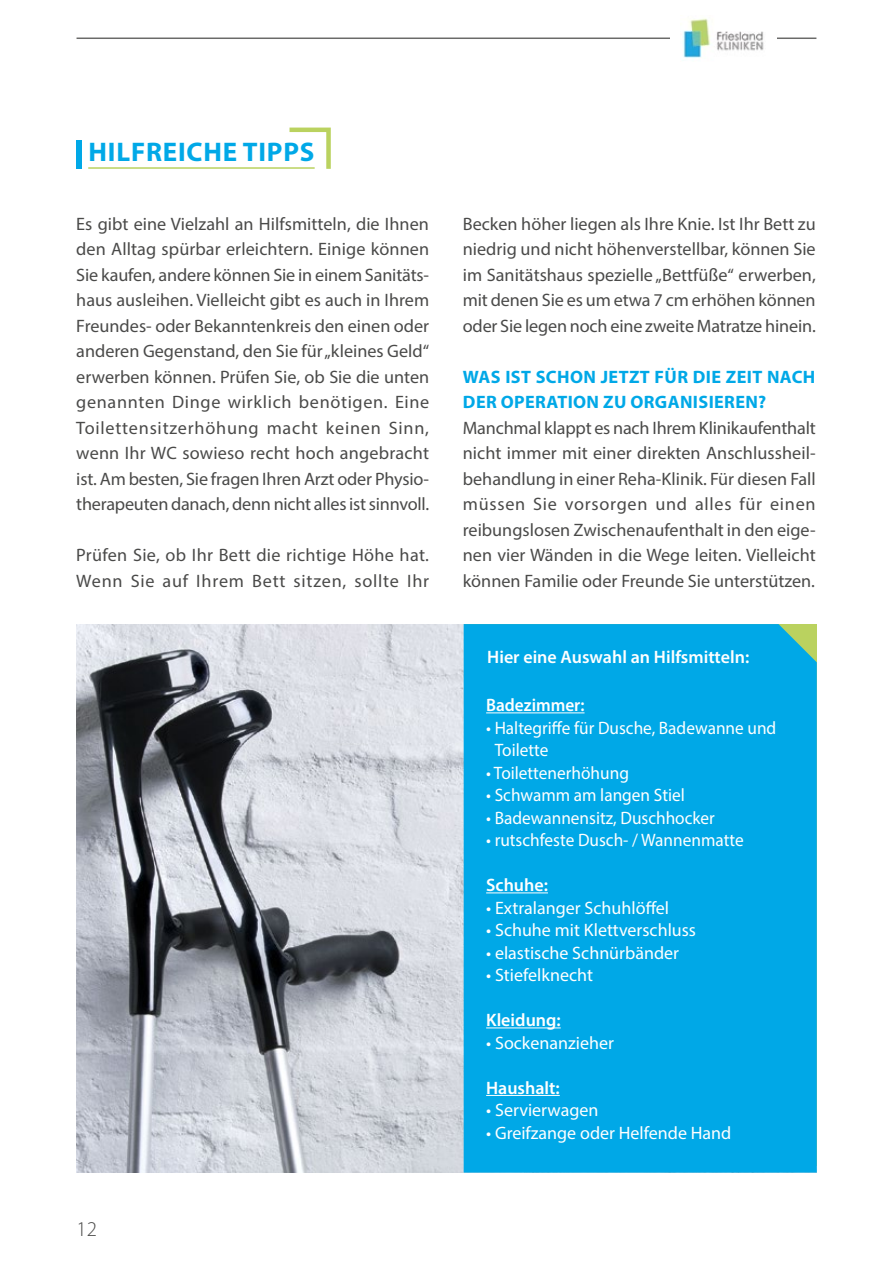
<style>
.page{position:relative;width:893px;height:1263px;background:#fff}
.page>*{position:absolute;margin:0;border:0;box-sizing:border-box;transform-origin:0 0}
.t1{font:700 27px "Myriad Pro";letter-spacing:.03em;color:#00a8e7}
.t2{font:300 21px "Myriad Pro";color:#4a4a49}
.t3{font:18px/25.5px "Myriad Pro";color:#4a4a49;text-align:justify}
.t4{font:18px "Myriad Pro";color:#fff}
.t5{font:18px/22.5px "Myriad Pro";color:#fff;scale:.96 1}
.t6{font:18px/25.5px "Myriad Pro";letter-spacing:.02em;color:#4a4a49}
.t7{font:700 18px/25.5px "Myriad Pro";letter-spacing:.02em;color:#00a8e7}
.t8{font:600 18px "Myriad Pro";color:#fff}
.t9{font:600 18px "Myriad Pro";color:#fff;scale:.96 1}
</style>
<div class="page">
<hr style="left:77px;top:38px;width:739px;height:1px;background:#6a6a69">
<div style="left:671px;top:11px;width:106px;height:56px;background:#fff"></div>
<img style="left:682px;top:18px;width:82px;height:40px">
<img style="left:77px;top:624px;width:387px;height:548px">
<div style="left:464px;top:624px;width:353px;height:548px;background:#00a8e7"></div>
<div style="left:476px;top:624px;width:310px;height:87px;background:#00a8e7"></div>
<hr style="left:486px;top:712px;width:98px;height:1px;background:#fff">
<hr style="left:486px;top:892px;width:62px;height:1px;background:#fff">
<hr style="left:486px;top:1027px;width:75px;height:1px;background:#fff">
<hr style="left:486px;top:1095px;width:74px;height:1px;background:#fff">
<svg style="left:289px;top:127px;width:42px;height:42px"></svg>
<hr style="left:88px;top:167px;width:227px;height:2px;background:#bad25f">
<div style="left:76px;top:141px;width:6px;height:28px;background:#00a8e7"></div>
<h1 class="t1" style="left:88px;top:134px;width:227px">HILFREICHE TIPPS</h1>
<p class="t3" style="left:76px;top:210px;width:355px">Es gibt eine Vielzahl an Hilfsmitteln, die Ihnen den Alltag spürbar erleichtern. Einige können Sie kaufen, andere können Sie in einem Sanitäts&shy;haus ausleihen. Vielleicht gibt es auch in Ihrem Freundes- oder Bekanntenkreis den einen oder anderen Gegenstand, den Sie für „kleines Geld“ erwerben können. Prüfen Sie, ob Sie die unten genannten Dinge wirklich benötigen. Eine Toilettensitzerhöhung macht keinen Sinn, wenn Ihr WC sowieso recht hoch angebracht ist. Am besten, Sie fragen Ihren Arzt oder Physio&shy;therapeuten danach, denn nicht alles ist sinnvoll.</p>
<p class="t6" style="left:76px;top:542px;width:354px">Prüfen Sie, ob Ihr Bett die richtige Höhe hat.<br>Wenn Sie auf Ihrem Bett sitzen, sollte Ihr</p>
<p class="t2" style="left:77px;top:1216px;width:22px">12</p>
<p class="t3" style="left:463px;top:210px;width:354px">Becken höher liegen als Ihre Knie. Ist Ihr Bett zu niedrig und nicht höhenverstellbar, können Sie im Sanitätshaus spezielle „Bettfüße“ erwerben, mit denen Sie es um etwa 7 cm erhöhen können oder Sie legen noch eine zweite Matratze hinein.</p>
<p class="t7" style="left:463px;top:363px;width:354px">WAS IST SCHON JETZT FÜR DIE ZEIT NACH<br>DER OPERATION ZU ORGANISIEREN?</p>
<p class="t3" style="left:463px;top:415px;width:354px">Manchmal klappt es nach Ihrem Klinikaufenthalt nicht immer mit einer direkten Anschlussheil&shy;behandlung in einer Reha-Klinik. Für diesen Fall müssen Sie vorsorgen und alles für einen reibungslosen Zwischenaufenthalt in den eige&shy;nen vier Wänden in die Wege leiten. Vielleicht können Familie oder Freunde Sie unterstützen.</p>
<p class="t8" style="left:487px;top:646px;width:264px">Hier eine Auswahl an Hilfsmitteln:</p>
<p class="t9" style="left:486px;top:694px;width:104px">Badezimmer:</p>
<p class="t5" style="left:495px;top:716px;width:295px;text-indent:-9px">• Haltegriffe für Dusche, Badewanne und<br>Toilette</p>
<p class="t5" style="left:486px;top:761px;width:150px">• Toilettenerhöhung</p>
<p class="t5" style="left:486px;top:783px;width:208px">• Schwamm am langen Stiel</p>
<p class="t5" style="left:486px;top:806px;width:240px">• Badewannensitz, Duschhocker</p>
<p class="t5" style="left:486px;top:828px;width:270px">• rutschfeste Dusch- / Wannenmatte</p>
<p class="t8" style="left:486px;top:874px;width:63px">Schuhe:</p>
<p class="t4" style="left:486px;top:896px;width:185px">• Extralanger Schuhlöffel</p>
<p class="t4" style="left:486px;top:919px;width:211px">• Schuhe mit Klettverschluss</p>
<p class="t4" style="left:486px;top:941px;width:195px">• elastische Schnürbänder</p>
<p class="t4" style="left:486px;top:964px;width:108px">• Stiefelknecht</p>
<p class="t8" style="left:486px;top:1009px;width:76px">Kleidung:</p>
<p class="t4" style="left:486px;top:1031px;width:129px">• Sockenanzieher</p>
<p class="t8" style="left:486px;top:1076px;width:75px">Haushalt:</p>
<p class="t4" style="left:486px;top:1099px;width:114px">• Servierwagen</p>
<p class="t4" style="left:486px;top:1121px;width:247px">• Greifzange oder Helfende Hand</p>
</div>
